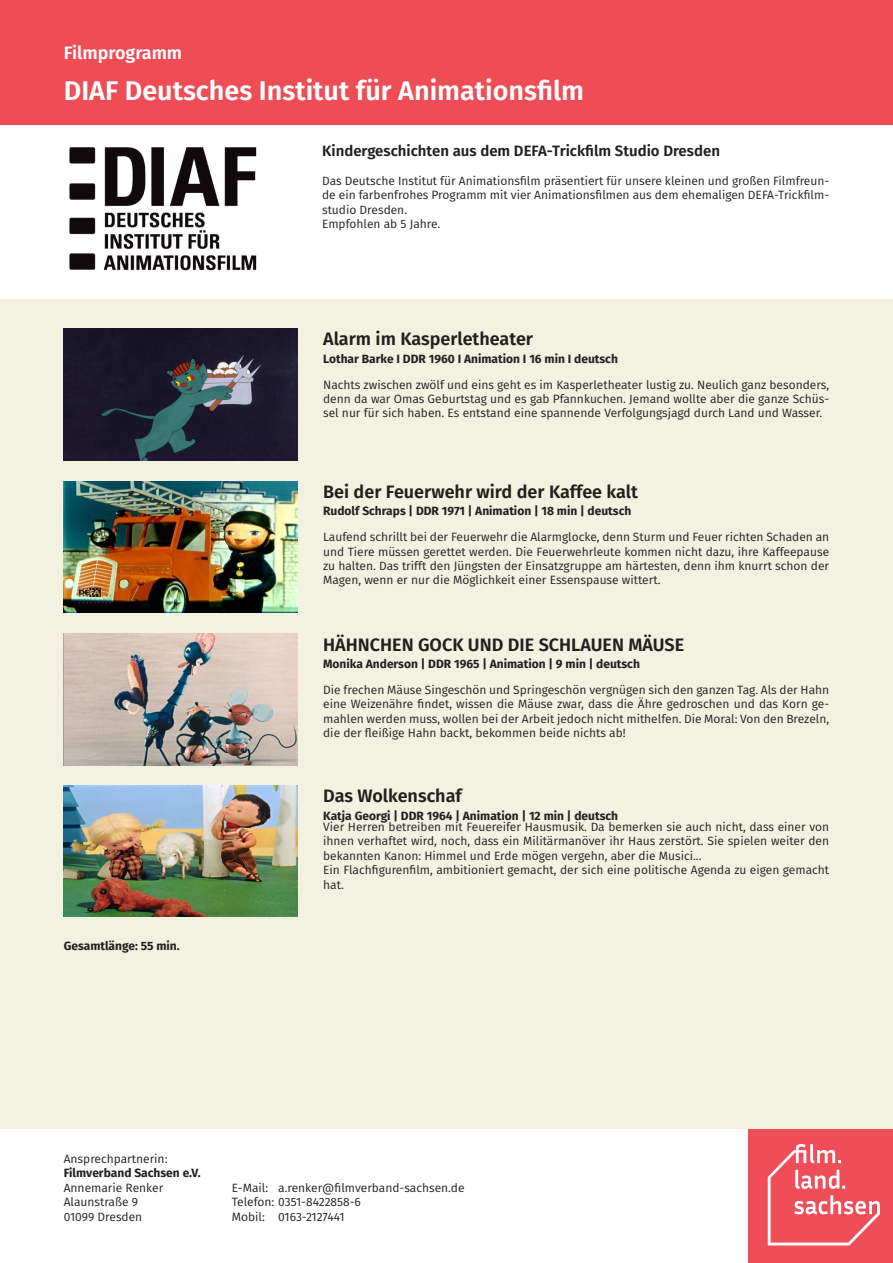
<style>
.page{position:relative;width:893px;height:1263px;background:#f3f1df}
.page>*{position:absolute;margin:0;border:0;box-sizing:border-box;transform-origin:0 0}
.Programmbeschreibung{font:600 27px "Fira Sans";color:#fff}
.Headline_Film{font:600 18px "Fira Sans";color:#231f20}
.Programmbeschreibung-2{font:600 18px "Fira Sans";color:#fff}
.Headline{font:600 15px "Fira Sans";color:#231f20}
.Copy{font:12px/14.4px "Fira Sans";color:#231f20;text-align:justify}
.copy_Bold{font:12px/14.4px "Fira Sans";color:#231f20;text-align:justify}
.copy_Bold-2{font:700 12px "Fira Sans";color:#231f20}
</style>
<div class="page">
<div style="left:0;top:0;width:893px;height:125px;background:#ef4d56"></div>
<div style="left:0;top:125px;width:893px;height:174px;background:#fff"></div>
<img style="left:69px;top:147px;width:188px;height:124px">
<div style="left:747px;top:1129px;width:146px;height:134px;background:#ef4d58"></div>
<svg style="left:768px;top:1144px;width:112px;height:101px"></svg>
<div style="left:0;top:1129px;width:747px;height:134px;background:#fff"></div>
<img style="left:64px;top:329px;width:234px;height:131px">
<img style="left:64px;top:481px;width:234px;height:132px">
<img style="left:64px;top:634px;width:234px;height:131px">
<img style="left:64px;top:785px;width:234px;height:132px">
<p class="Programmbeschreibung-2" style="left:64px;top:38px;width:120px">Filmprogramm</p>
<p class="Programmbeschreibung" style="left:64px;top:69px;width:522px">DIAF Deutsches Institut für Animationsfilm</p>
<p class="Headline" style="left:322px;top:138px;width:399px">Kindergeschichten aus dem DEFA-Trickfilm Studio Dresden</p>
<p class="Copy" style="left:322px;top:173px;width:509px">Das Deutsche Institut für Animationsfilm präsentiert für unsere kleinen und großen Filmfreun&shy;de ein farbenfrohes Programm mit vier Animationsfilmen aus dem ehemaligen DEFA-Trickfilm&shy;studio Dresden.</p>
<p class="Copy" style="left:322px;top:216px;width:120px">Empfohlen ab 5 Jahre.</p>
<p class="Headline_Film" style="left:323px;top:324px;width:211px">Alarm im Kasperletheater</p>
<p class="copy_Bold-2" style="left:323px;top:348px;width:296px">Lothar Barke I DDR 1960 I Animation I 16 min I deutsch</p>
<p class="Copy" style="left:323px;top:377px;width:507px">Nachts zwischen zwölf und eins geht es im Kasperletheater lustig zu. Neulich ganz besonders, denn da war Omas Geburtstag und es gab Pfannkuchen. Jemand wollte aber die ganze Schüs&shy;sel nur für sich haben. Es entstand eine spannende Verfolgungsjagd durch Land und Wasser.</p>
<p class="Headline_Film" style="left:323px;top:477px;width:316px">Bei der Feuerwehr wird der Kaffee kalt</p>
<p class="copy_Bold-2" style="left:323px;top:501px;width:310px">Rudolf Schraps | DDR 1971 | Animation | 18 min | deutsch</p>
<p class="Copy" style="left:323px;top:529px;width:508px">Laufend schrillt bei der Feuerwehr die Alarmglocke, denn Sturm und Feuer richten Schaden an und Tiere müssen gerettet werden. Die Feuerwehrleute kommen nicht dazu, ihre Kaffeepause zu halten. Das trifft den Jüngsten der Einsatzgruppe am härtesten, denn ihm knurrt schon der Magen, wenn er nur die Möglichkeit einer Essenspause wittert.</p>
<p class="Headline_Film" style="left:323px;top:629px;width:363px">HÄHNCHEN GOCK UND DIE SCHLAUEN MÄUSE</p>
<p class="copy_Bold-2" style="left:323px;top:654px;width:318px">Monika Anderson | DDR 1965 | Animation | 9 min | deutsch</p>
<p class="copy_Bold" style="left:323px;top:682px;width:508px">Die frechen Mäuse Singeschön und Springeschön vergnügen sich den ganzen Tag. Als der Hahn eine Weizenähre findet, wissen die Mäuse zwar, dass die Ähre gedroschen und das Korn ge&shy;mahlen werden muss, wollen bei der Arbeit jedoch nicht mithelfen. Die Moral: Von den Brezeln, die der fleißige Hahn backt, bekommen beide nichts ab!</p>
<p class="copy_Bold-2" style="left:64px;top:935px;width:117px">Gesamtlänge: 55 min.</p>
<p class="Headline_Film" style="left:323px;top:781px;width:140px">Das Wolkenschaf</p>
<p class="copy_Bold-2" style="left:323px;top:805px;width:296px">Katja Georgi | DDR 1964 | Animation | 12 min | deutsch</p>
<p class="Copy" style="left:323px;top:819px;width:507px">Vier Herren betreiben mit Feuereifer Hausmusik. Da bemerken sie auch nicht, dass einer von ihnen verhaftet wird, noch, dass ein Militärmanöver ihr Haus zerstört. Sie spielen weiter den bekannten Kanon: Himmel und Erde mögen vergehn, aber die Musici...</p>
<p class="Copy" style="left:323px;top:862px;width:507px">Ein Flachfigurenfilm, ambitioniert gemacht, der sich eine politische Agenda zu eigen gemacht hat.</p>
<p class="Copy" style="left:64px;top:1151px;width:105px">Ansprechpartnerin:</p>
<p class="copy_Bold-2" style="left:64px;top:1163px;width:138px">Filmverband Sachsen e.V.</p>
<p class="Copy" style="left:64px;top:1180px;width:101px">Annemarie Renker</p>
<p class="Copy" style="left:64px;top:1194px;width:76px">Alaunstraße 9</p>
<p class="Copy" style="left:64px;top:1209px;width:80px">01099 Dresden</p>
<p class="Copy" style="left:232px;top:1180px;width:234px;text-align:left">E-Mail: a.renker@filmverband-sachsen.de<br>Telefon: 0351-8422858-6<br>Mobil: 0163-2127441</p>
</div>
